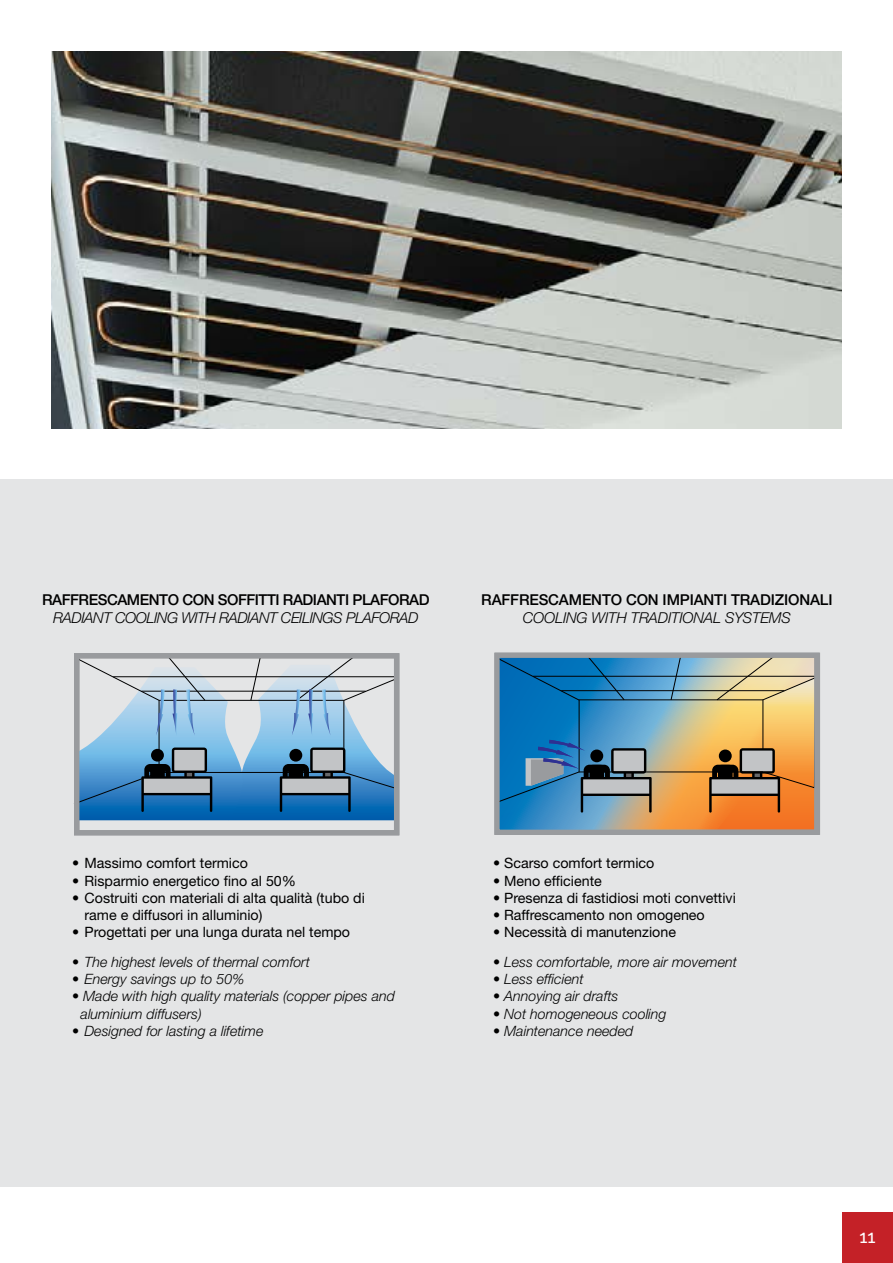
<style>
.page{position:relative;width:893px;height:1263px;background:#fff}
.page>*{position:absolute;margin:0;border:0;box-sizing:border-box;transform-origin:0 0}
.t1{font:500 18px "Raleway";color:#fff}
.t2{font:500 15px "Helvetica Neue LT Std";letter-spacing:-.03em;color:#000}
.t3{font:italic 300 15px "Helvetica Neue LT Std";letter-spacing:-.03em;color:#000}
.t4{font:500 15px "Helvetica Neue LT Std";letter-spacing:-.01em;color:#000}
.t5{font:italic 300 15px "Helvetica Neue LT Std";letter-spacing:-.01em;color:#000}
.t6{font:14.25px/17.1px "Helvetica Neue LT Std";color:#000}
.t7{font:italic 300 14.25px/17.1px "Helvetica Neue LT Std";color:#000}
</style>
<div class="page">
<div style="left:842px;top:1212px;width:51px;height:51px;background:#c42127"></div>
<div style="left:0;top:479px;width:893px;height:707px;background:#e4e5e6"></div>
<img style="left:52px;top:51px;width:790px;height:377px">
<svg style="left:80px;top:659px;width:313px;height:161px"></svg>
<div style="left:74px;top:653px;width:325px;height:182px;border:5px solid #999b9e"></div>
<svg style="left:500px;top:812px;width:313px;height:17px;background:#b08c6e"></svg>
<img style="left:500px;top:659px;width:313px;height:153px">
<div style="left:494px;top:653px;width:325px;height:182px;border:5px solid #999b9e"></div>
<p class="t2" style="left:42px;top:590px;width:389px">RAFFRESCAMENTO CON SOFFITTI RADIANTI PLAFORAD</p>
<p class="t3" style="left:53px;top:608px;width:367px">RADIANT COOLING WITH RADIANT CEILINGS PLAFORAD</p>
<p class="t4" style="left:481px;top:590px;width:353px">RAFFRESCAMENTO CON IMPIANTI TRADIZIONALI</p>
<p class="t5" style="left:523px;top:608px;width:270px">COOLING WITH TRADITIONAL SYSTEMS</p>
<p class="t6" style="left:72px;top:854px;width:177px">• Massimo comfort termico</p>
<p class="t6" style="left:72px;top:872px;width:225px">• Risparmio energetico fino al 50%</p>
<p class="t6" style="left:85px;top:889px;width:282px;text-indent:-12px">• Costruiti con materiali di alta qualità (tubo di rame e diffusori in alluminio)</p>
<p class="t6" style="left:72px;top:923px;width:280px">• Progettati per una lunga durata nel tempo</p>
<p class="t7" style="left:72px;top:953px;width:239px">• The highest levels of thermal comfort</p>
<p class="t7" style="left:72px;top:970px;width:174px">• Energy savings up to 50%</p>
<p class="t7" style="left:81px;top:988px;width:316px;text-indent:-9px">• Made with high quality materials (copper pipes and aluminium diffusers)</p>
<p class="t7" style="left:72px;top:1022px;width:193px">• Designed for lasting a lifetime</p>
<p class="t6" style="left:493px;top:854px;width:163px">• Scarso comfort termico</p>
<p class="t6" style="left:493px;top:872px;width:110px">• Meno efficiente</p>
<p class="t6" style="left:493px;top:889px;width:244px">• Presenza di fastidiosi moti convettivi</p>
<p class="t6" style="left:493px;top:906px;width:213px">• Raffrescamento non omogeneo</p>
<p class="t6" style="left:493px;top:923px;width:184px">• Necessità di manutenzione</p>
<p class="t7" style="left:493px;top:953px;width:245px">• Less comfortable, more air movement</p>
<p class="t7" style="left:493px;top:970px;width:92px">• Less efficient</p>
<p class="t7" style="left:493px;top:988px;width:127px">• Annoying air drafts</p>
<p class="t7" style="left:493px;top:1005px;width:175px">• Not homogeneous cooling</p>
<p class="t7" style="left:493px;top:1022px;width:142px">• Maintenance needed</p>
<p class="t1" style="left:859px;top:1226px;width:18px">11</p>
</div>
